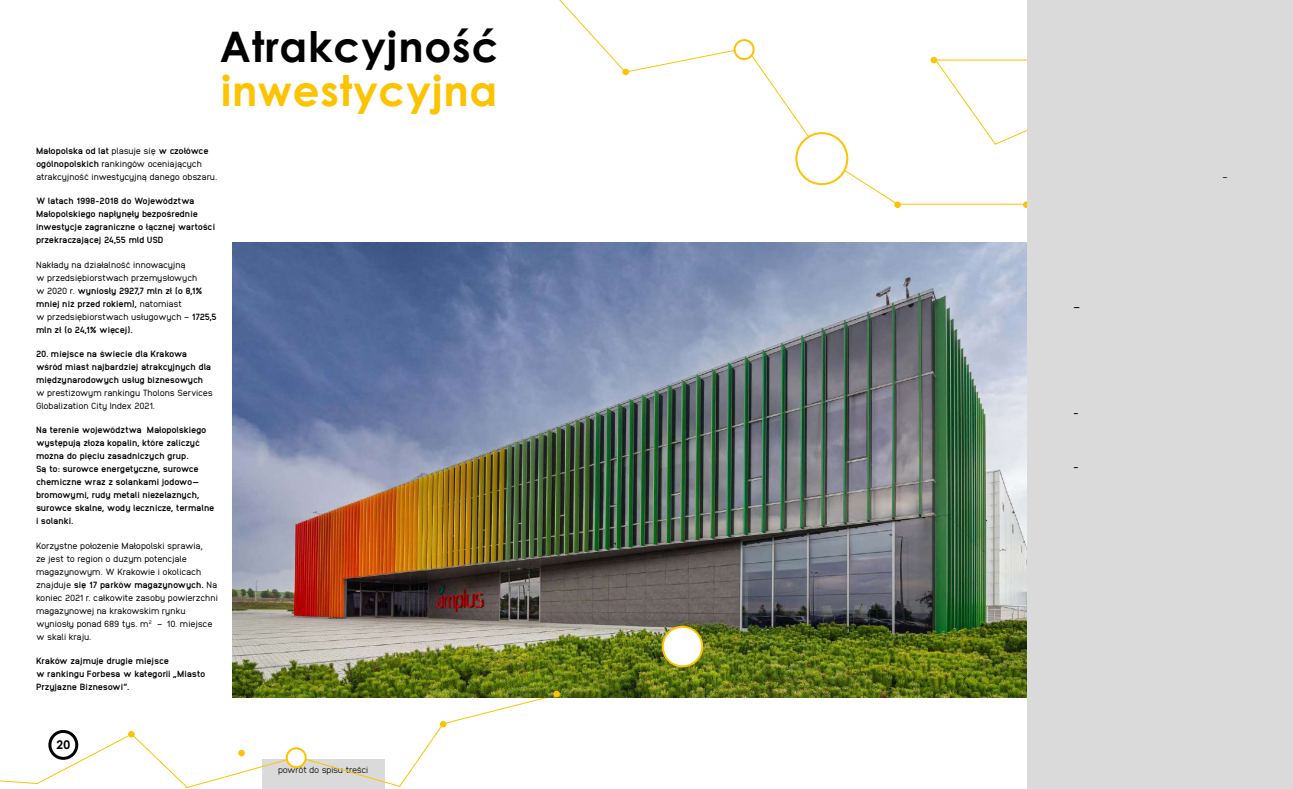
<style>
.page{position:relative;width:1293px;height:789px;background:#fff}
.page>*{position:absolute;margin:0;border:0;box-sizing:border-box;transform-origin:0 0}
.t1{font:700 42.1px "Century Gothic";letter-spacing:.02em;color:#000}
.t2{font:700 42.1px "Century Gothic";letter-spacing:.02em;color:#fdc300}
.t3{font:700 12px "Century Gothic";color:#000}
.t4{font:9px/13px "Anodina";letter-spacing:-.02em;color:#000}
.t5{font:800 9px/13px "Anodina";letter-spacing:-.02em;color:#000}
.t6{font:300 9px "Anodina";letter-spacing:-.05em;color:#000}
.s1{font-weight:800}
</style>
<div class="page">
<img style="left:232px;top:243px;width:795px;height:453px">
<svg style="left:559px;top:0;width:468px;height:205px"></svg>
<div style="left:1023px;top:201px;width:6px;height:7px;background:#fdc300;border-radius:50%"></div>
<div style="left:1027px;top:0;width:266px;height:788px;background:#dadada"></div>
<div style="left:622px;top:68px;width:7px;height:7px;background:#fdc300;border-radius:50%"></div>
<svg style="left:732px;top:39px;width:22px;height:22px"></svg>
<div style="left:930px;top:57px;width:7px;height:6px;background:#fdc300;border-radius:50%"></div>
<div style="left:796px;top:133px;width:51px;height:51px;background:#fff;border-radius:50%"></div>
<div style="left:795px;top:132px;width:53px;height:53px;border:2px solid #fdc300;border-radius:50%"></div>
<div style="left:894px;top:201px;width:7px;height:7px;background:#fdc300;border-radius:50%"></div>
<svg style="left:0;top:617px;width:703px;height:171px"></svg>
<div style="left:553px;top:690px;width:7px;height:7px;background:#fdc300;border-radius:50%"></div>
<h1 class="t1" style="left:220px;top:14px;width:280px">Atrakcyjność</h1>
<h1 class="t2" style="left:221px;top:59px;width:278px">inwestycyjna</h1>
<p class="t4" style="left:36px;top:144px;width:183px"><span class="s1">Małopolska od lat</span> plasuje się <span class="s1">w czołówce ogólnopolskich</span> rankingów oceniających atrakcyjność inwestycyjną danego obszaru.</p>
<p class="t5" style="left:36px;top:194px;width:181px">W latach 1998-2018 do Województwa Małopolskiego napłynęły bezpośrednie inwestycje zagraniczne o łącznej wartości przekraczającej 24,55 mld USD</p>
<p class="t4" style="left:36px;top:257px;width:182px">Nakłady na działalność innowacyjną<br>w przedsiębiorstwach przemysłowych<br>w 2020 r. <span class="s1">wyniosły 2927,7 mln zł (o 8,1% mniej niż przed rokiem),</span> natomiast<br>w przedsiębiorstwach usługowych – <span class="s1">1725,5 mln zł (o 24,1% więcej).</span></p>
<p class="t5" style="left:36px;top:347px;width:177px">20. miejsce na świecie dla Krakowa wśród miast najbardziej atrakcyjnych dla międzynarodowych usług biznesowych</p>
<p class="t4" style="left:36px;top:386px;width:178px">w prestiżowym rankingu Tholons Services<br>Globalization City Index 2021.</p>
<p class="t5" style="left:36px;top:423px;width:180px">Na terenie województwa Małopolskiego występują złoża kopalin, które zaliczyć można do pięciu zasadniczych grup.<br>Są to: surowce energetyczne, surowce chemiczne wraz z solankami jodowo— bromowymi, rudy metali nieżelaznych, surowce skalne, wody lecznicze, termalne i solanki.</p>
<p class="t4" style="left:36px;top:538px;width:183px">Korzystne położenie Małopolski sprawia,<br>że jest to region o dużym potencjale magazynowym. W Krakowie i okolicach znajduje <span class="s1">się 17 parków magazynowych.</span> Na koniec 2021 r. całkowite zasoby powierzchni magazynowej na krakowskim rynku</p>
<p class="t4" style="left:36px;top:616px;width:178px">wyniosły ponad 689 tys. m<sup>2</sup> – 10. miejsce w skali kraju.</p>
<p class="t5" style="left:36px;top:654px;width:171px">Kraków zajmuje drugie miejsce<br>w rankingu Forbesa w kategorii „Miasto<br>Przyjazne Biznesowi”.</p>
<h2 class="t3" style="left:56px;top:735px;width:15px">20</h2>
<p class="t6" style="left:278px;top:762px;width:91px">powrót do spisu treści</p>
<p class="t4" style="left:1222px;top:170px;width:7px">–</p>
</div>
